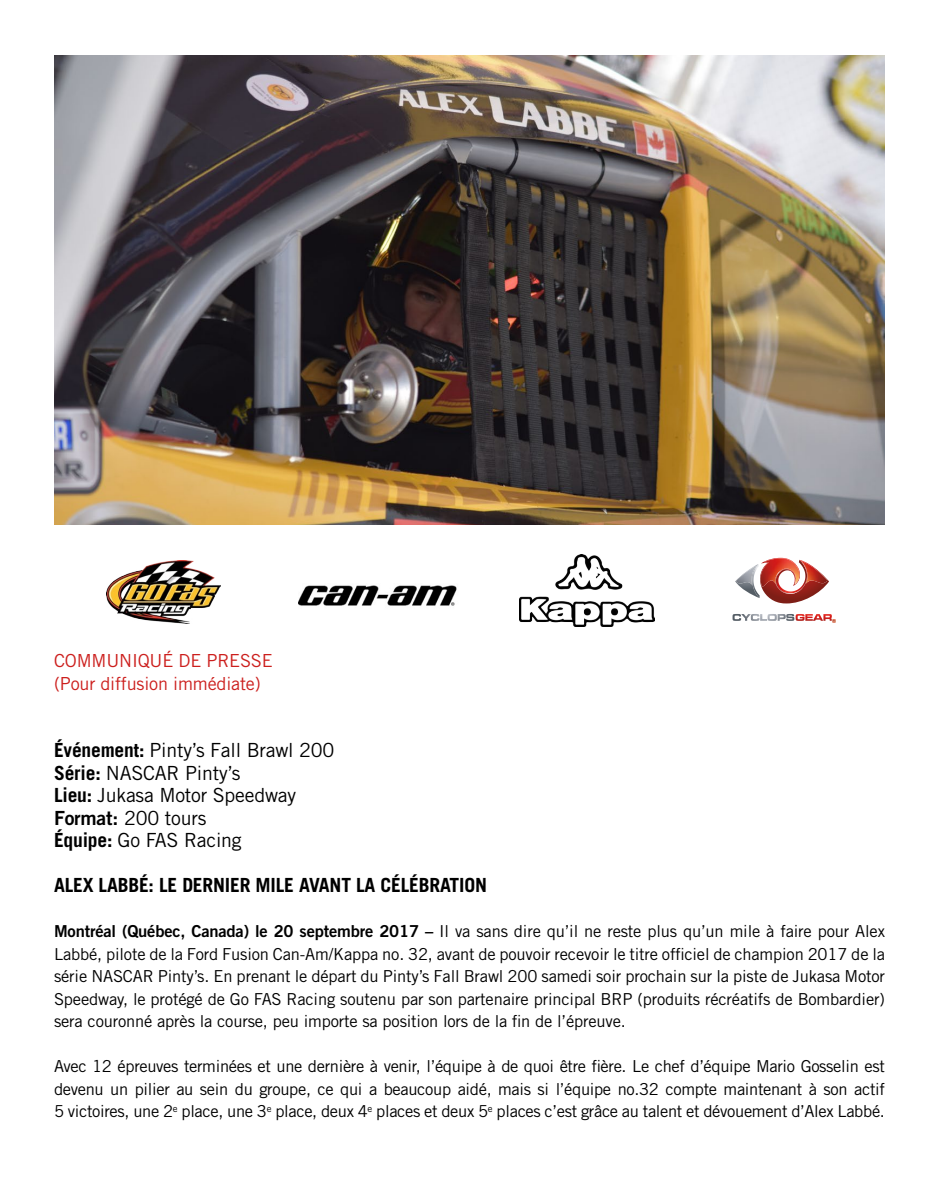
<style>
.page{position:relative;width:939px;height:1188px;background:#fff}
.page>*{position:absolute;margin:0;border:0;box-sizing:border-box;transform-origin:0 0}
.t1{font:19.5px/22.5px "Trade Gothic LT Std";letter-spacing:-.01em;color:#000}
.t2{font:700 19.5px "Trade Gothic LT Std";letter-spacing:-.01em;color:#000}
.t3{font:18px/22.5px "Trade Gothic LT Std";letter-spacing:-.01em;color:#cc1f1d}
.t4{font:16.5px/22.5px "Trade Gothic LT Std";letter-spacing:-.015em;color:#000;text-align:justify}
.s1{font-weight:700}
.s2{font-family:"Trade Gothic LT Std Bd 2"}
</style>
<div class="page">
<img style="left:519px;top:555px;width:135px;height:71px">
<svg style="left:738px;top:558px;width:90px;height:45px"></svg>
<img style="left:801px;top:561px;width:26px;height:23px">
<img style="left:735px;top:566px;width:21px;height:19px">
<svg style="left:732px;top:614px;width:103px;height:8px"></svg>
<img style="left:298px;top:585px;width:159px;height:21px">
<img style="left:107px;top:561px;width:113px;height:62px">
<img style="left:54px;top:55px;width:830px;height:470px">
<p class="t3" style="left:54px;top:649px;width:220px">COMMUNIQUÉ DE PRESSE (Pour diffusion immédiate)</p>
<p class="t1" style="left:54px;top:739px;width:282px"><span class="s1">Événement:</span> Pinty’s Fall Brawl 200<br><span class="s1">Série:</span> NASCAR Pinty’s<br><span class="s1">Lieu:</span> Jukasa Motor Speedway<br><span class="s2">Format:</span> 200 tours<br><span class="s1">Équipe:</span> Go FAS Racing</p>
<p class="t2" style="left:54px;top:873px;width:434px">ALEX LABBÉ: LE DERNIER MILE AVANT LA CÉLÉBRATION</p>
<p class="t4" style="left:54px;top:920px;width:832px"><span class="s2">Montréal (Québec, Canada) le 20 septembre 2017 –</span> Il va sans dire qu’il ne reste plus qu’un mile à faire pour Alex Labbé, pilote de la Ford Fusion Can-Am/Kappa no. 32, avant de pouvoir recevoir le titre officiel de champion 2017 de la série NASCAR Pinty’s. En prenant le départ du Pinty’s Fall Brawl 200 samedi soir prochain sur la piste de Jukasa Motor Speedway, le protégé de Go FAS Racing soutenu par son partenaire principal BRP (produits récréatifs de Bombardier) sera couronné après la course, peu importe sa position lors de la fin de l’épreuve.</p>
<p class="t4" style="left:54px;top:1055px;width:832px">Avec 12 épreuves terminées et une dernière à venir, l’équipe à de quoi être fière. Le chef d’équipe Mario Gosselin est devenu un pilier au sein du groupe, ce qui a beaucoup aidé, mais si l’équipe no.32 compte maintenant à son actif 5 victoires, une 2<sup>e</sup> place, une 3<sup>e</sup> place, deux 4<sup>e</sup> places et deux 5<sup>e</sup> places c’est grâce au talent et dévouement d’Alex Labbé.</p>
</div>
